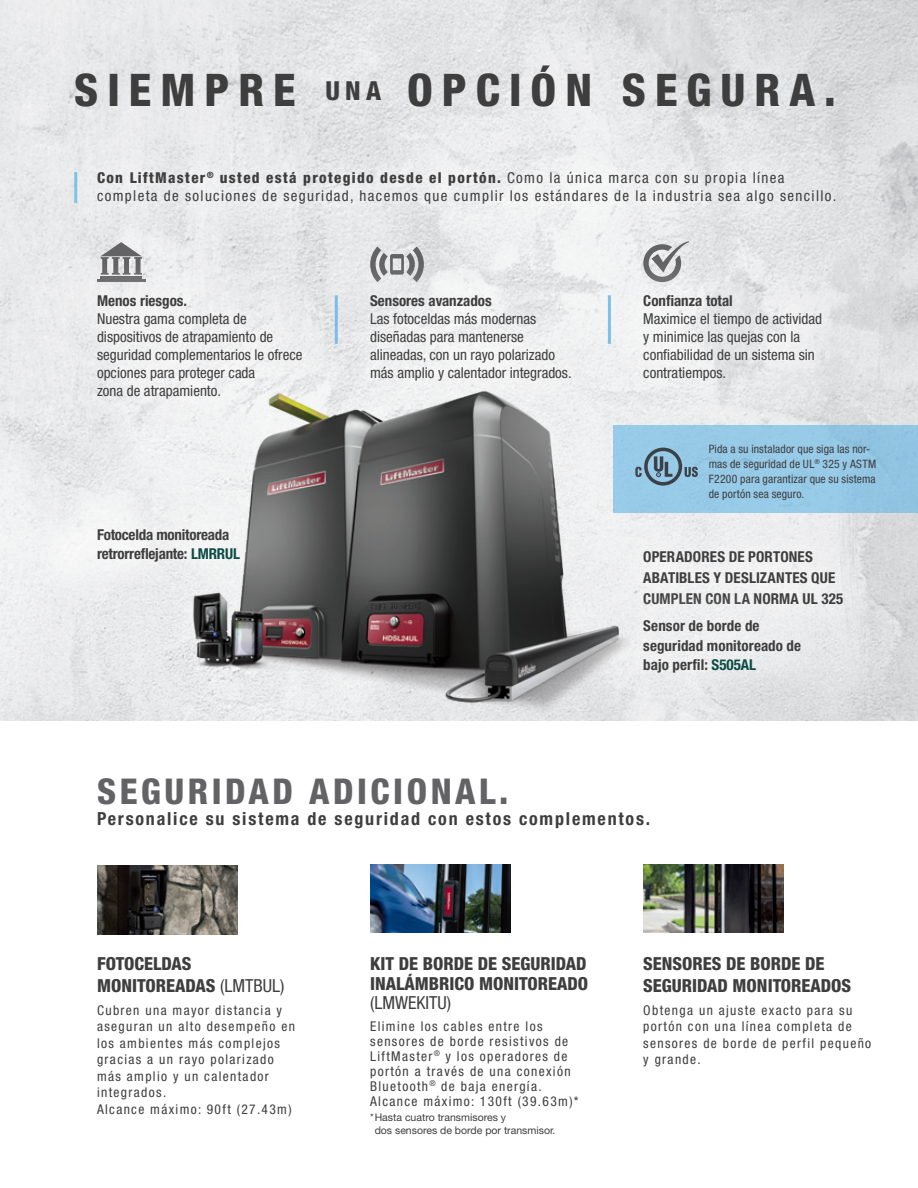
<style>
.page{position:relative;width:918px;height:1188px;background:#fff}
.page>*{position:absolute;margin:0;border:0;box-sizing:border-box;transform-origin:0 0}
.t1{font:800 condensed 45px "Helvetica Neue LT Std";letter-spacing:.2em;color:#3e3e3f}
.t2{font:800 condensed 35.55px "Helvetica Neue LT Std";letter-spacing:.1em;color:#636366}
.t3{font:800 condensed 18px/21.6px "Helvetica Neue LT Std";color:#3e3e3f}
.t4{font:700 condensed 18px "Helvetica Neue LT Std";letter-spacing:.1em;color:#3e3e3f}
.t5{font:condensed 15px/18px "Helvetica Neue LT Std";color:#3e3e3f}
.t6{font:condensed 15px/18px "Helvetica Neue LT Std";letter-spacing:.09em;color:#3e3e3f}
.t7{font:700 condensed 15px/21px "Helvetica Neue LT Std";letter-spacing:.005em;color:#3e3e3f}
.t8{font:700 condensed 15px/19.5px "Helvetica Neue LT Std";letter-spacing:-.015em;color:#3e3e3f}
.Accessory_text{font:condensed 13.5px/16.5px "Helvetica Neue LT Std";letter-spacing:.1em;color:#3e3e3f}
.Paragraph_Style_2{font:condensed 11.7px/15px "Helvetica Neue LT Std";letter-spacing:.01em;color:#3e3e3f}
.t9{font:10.5px/12.6px "Helvetica Neue LT Std";color:#3e3e3f}
.s1{font-size:26.25px}
.s2{font-weight:800}
.s3{font-weight:700}
.s4{color:#0c4c45}
.s5{font-weight:400}
</style>
<div class="page">
<img style="left:0;top:0;width:918px;height:721px">
<img style="left:174px;top:356px;width:455px;height:365px">
<img style="left:97px;top:866px;width:140px;height:68px">
<img style="left:370px;top:864px;width:141px;height:68px">
<img style="left:643px;top:864px;width:141px;height:68px">
<div style="left:55px;top:129px;width:820px;height:117px;background:#fff;opacity:.75"></div>
<svg style="left:370px;top:247px;width:54px;height:13px"></svg>
<div style="left:333px;top:260px;width:272px;height:157px;background:#fff;opacity:.75"></div>
<svg style="left:101px;top:242px;width:41px;height:17px"></svg>
<div style="left:60px;top:259px;width:277px;height:176px;background:#fff;opacity:.75"></div>
<svg style="left:643px;top:241px;width:46px;height:18px"></svg>
<div style="left:607px;top:259px;width:250px;height:157px;background:#fff;opacity:.75"></div>
<div style="left:61px;top:493px;width:213px;height:105px;background:#fff;opacity:.75"></div>
<div style="left:607px;top:513px;width:272px;height:129px;background:#fff;opacity:.75"></div>
<div style="left:607px;top:584px;width:229px;height:125px;background:#fff;opacity:.75"></div>
<div style="left:614px;top:425px;width:304px;height:87px;background:#96cae7"></div>
<svg style="left:635px;top:448px;width:63px;height:38px"></svg>
<p class="t1" style="left:74px;top:63px;width:763px">SIEMPRE <span class="s1">UNA</span> OPCIÓN SEGURA.</p>
<p class="t6" style="left:97px;top:168px;width:741px"><span class="s2">Con LiftMaster</span><sup>®</sup> <span class="s2">usted está protegido desde el portón.</span> Como la única marca con su propia línea completa de soluciones de seguridad, hacemos que cumplir los estándares de la industria sea algo sencillo.</p>
<p class="t5" style="left:97px;top:292px;width:207px"><span class="s3">Menos riesgos.<br></span>Nuestra gama completa de dispositivos de atrapamiento de seguridad complementarios le ofrece opciones para proteger cada</p>
<p class="t5" style="left:97px;top:382px;width:126px">zona de atrapamiento.</p>
<p class="t8" style="left:97px;top:525px;width:144px">Fotocelda monitoreada retrorreflejante: <span class="s4">LMRRUL</span></p>
<p class="t5" style="left:370px;top:292px;width:203px"><span class="s3">Sensores avanzados<br></span>Las fotoceldas más modernas diseñadas para mantenerse alineadas, con un rayo polarizado más amplio y calentador integrados.</p>
<p class="t5" style="left:643px;top:292px;width:180px"><span class="s3">Confianza total<br></span>Maximice el tiempo de actividad y minimice las quejas con la confiabilidad de un sistema sin contratiempos.</p>
<p class="Paragraph_Style_2" style="left:709px;top:441px;width:169px">Pida a su instalador que siga las nor&shy;mas de seguridad de UL<sup>®</sup> 325 y ASTM<br>F2200 para garantizar que su sistema de portón sea seguro.</p>
<p class="t7" style="left:643px;top:546px;width:202px">OPERADORES DE PORTONES<br>ABATIBLES Y DESLIZANTES QUE<br>CUMPLEN CON LA NORMA UL 325</p>
<p class="t7" style="left:643px;top:616px;width:159px;line-height:19.5px">Sensor de borde de seguridad monitoreado de bajo perfil: <span class="s4">S505AL</span></p>
<p class="t2" style="left:97px;top:769px;width:413px">SEGURIDAD ADICIONAL.</p>
<p class="t4" style="left:97px;top:808px;width:555px">Personalice su sistema de seguridad con estos complementos.</p>
<p class="t3" style="left:97px;top:953px;width:189px">FOTOCELDAS<br>MONITOREADAS <span class="s5">(LMTBUL)</span></p>
<p class="Accessory_text" style="left:97px;top:1002px;width:199px">Cubren una mayor distancia y aseguran un alto desempeño en los ambientes más complejos gracias a un rayo polarizado más amplio y un calentador integrados.<br>Alcance máximo: 90ft (27.43m)</p>
<p class="t3" style="left:370px;top:954px;width:220px;line-height:19.5px;text-align:justify">KIT DE BORDE DE SEGURIDAD INALÁMBRICO MONITOREADO <span class="s5">(LMWEKITU)</span></p>
<p class="Accessory_text" style="left:370px;top:1019px;width:210px;line-height:15px">Elimine los cables entre los sensores de borde resistivos de<br>LiftMaster<sup>®</sup> y los operadores de portón a través de una conexión<br>Bluetooth<sup>®</sup> de baja energía.<br>Alcance máximo: 130ft (39.63m)*</p>
<p class="t9" style="left:375px;top:1111px;width:182px;text-indent:-4px">*Hasta cuatro transmisores y<br>dos sensores de borde por transmisor.</p>
<p class="t3" style="left:643px;top:953px;width:210px">SENSORES DE BORDE DE<br>SEGURIDAD MONITOREADOS</p>
<p class="Accessory_text" style="left:643px;top:1002px;width:230px">Obtenga un ajuste exacto para su portón con una línea completa de sensores de borde de perfil pequeño y grande.</p>
</div>
